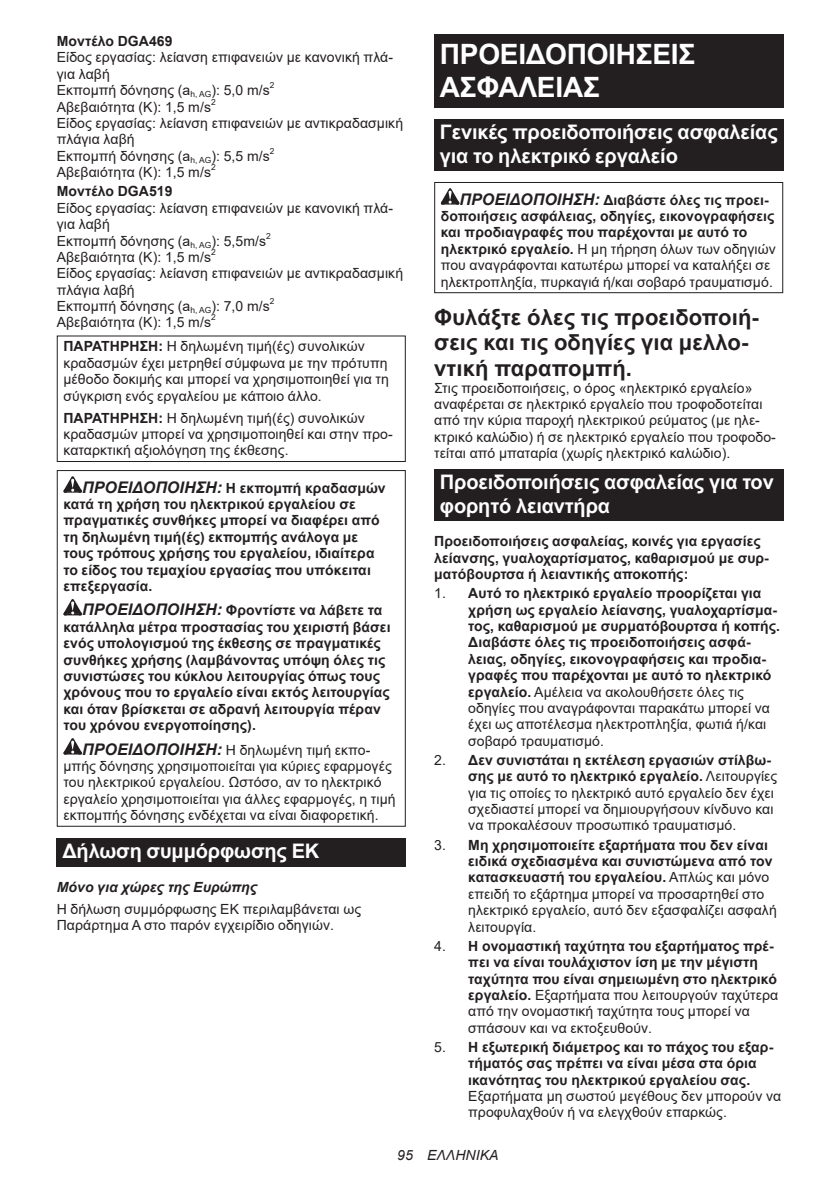
<style>
.page{position:relative;width:840px;height:1191px;background:#fff}
.page>*{position:absolute;margin:0;border:0;box-sizing:border-box;transform-origin:0 0}
.t1{font:700 28px/32.8px "Arial";letter-spacing:-.01em;color:#fff}
.t2{font:700 22px/25.8px "Arial";letter-spacing:.005em;color:#231f20}
.t3{font:700 20px/23.4px "Arial";letter-spacing:-.01em;color:#fff}
.t4{font:14px/16.4px "Arial";letter-spacing:.005em;color:#231f20}
.t5{font:700 14px/16.4px "Arial";letter-spacing:.005em;color:#231f20}
.t6{font:italic 700 14px "Arial";letter-spacing:.005em;color:#231f20}
.t7{font:italic 14px "Arial";letter-spacing:.005em;color:#231f20}
.t8{font:8.4px "Arial";color:#231f20}
.s1{font-weight:700}
.s2{font-style:italic;font-size:16px}
.s3{font-weight:700;font-style:italic;font-size:16px}
.s4{font-weight:400}
</style>
<div class="page">
<div style="left:57px;top:335px;width:348px;height:127px;border:1px solid #231f20"></div>
<svg style="left:63px;top:476px;width:19px;height:16px"></svg>
<svg style="left:63px;top:599px;width:19px;height:16px"></svg>
<svg style="left:63px;top:738px;width:19px;height:16px"></svg>
<div style="left:57px;top:470px;width:348px;height:356px;border:1px solid #231f20"></div>
<div style="left:57px;top:838px;width:348px;height:28px;background:#231f20"></div>
<div style="left:434px;top:34px;width:348px;height:74px;background:#231f20"></div>
<div style="left:434px;top:119px;width:348px;height:52px;background:#231f20"></div>
<svg style="left:440px;top:188px;width:19px;height:17px"></svg>
<div style="left:434px;top:182px;width:348px;height:111px;border:1px solid #231f20"></div>
<div style="left:434px;top:469px;width:348px;height:52px;background:#231f20"></div>
<p class="t5" style="left:57px;top:33px;width:117px">Μοντέλο DGA469</p>
<p class="t4" style="left:57px;top:49px;width:337px">Είδος εργασίας: λείανση επιφανειών με κανονική πλά&shy;για λαβή<br>Εκπομπή δόνησης (a<sub>h,</sub> <sub>AG</sub>): 5,0 m/s</p>
<p class="t8" style="left:270px;top:79px;width:6px">2</p>
<p class="t4" style="left:57px;top:98px;width:156px">Αβεβαιότητα (Κ): 1,5 m/s</p>
<p class="t8" style="left:211px;top:96px;width:6px">2</p>
<p class="t4" style="left:57px;top:115px;width:348px">Είδος εργασίας: λείανση επιφανειών με αντικραδασμική πλάγια λαβή<br>Εκπομπή δόνησης (a<sub>h,</sub> <sub>AG</sub>): 5,5 m/s</p>
<p class="t8" style="left:270px;top:145px;width:6px">2</p>
<p class="t4" style="left:57px;top:164px;width:156px">Αβεβαιότητα (Κ): 1,5 m/s</p>
<p class="t8" style="left:211px;top:161px;width:6px">2</p>
<p class="t5" style="left:57px;top:183px;width:117px">Μοντέλο DGA519</p>
<p class="t4" style="left:57px;top:199px;width:337px">Είδος εργασίας: λείανση επιφανειών με κανονική πλά&shy;για λαβή<br>Εκπομπή δόνησης (a<sub>h,</sub> <sub>AG</sub>): 5,5m/s</p>
<p class="t8" style="left:266px;top:230px;width:6px">2</p>
<p class="t4" style="left:57px;top:249px;width:156px">Αβεβαιότητα (Κ): 1,5 m/s</p>
<p class="t8" style="left:211px;top:246px;width:6px">2</p>
<p class="t4" style="left:57px;top:265px;width:348px">Είδος εργασίας: λείανση επιφανειών με αντικραδασμική πλάγια λαβή<br>Εκπομπή δόνησης (a<sub>h,</sub> <sub>AG</sub>): 7,0 m/s</p>
<p class="t8" style="left:270px;top:295px;width:6px">2</p>
<p class="t4" style="left:57px;top:314px;width:156px">Αβεβαιότητα (Κ): 1,5 m/s</p>
<p class="t8" style="left:211px;top:312px;width:6px">2</p>
<p class="t4" style="left:63px;top:338px;width:327px"><span class="s1">ΠΑΡΑΤΗΡΗΣΗ:</span> Η δηλωμένη τιμή(ές) συνολικών κραδασμών έχει μετρηθεί σύμφωνα με την πρότυπη μέθοδο δοκιμής και μπορεί να χρησιμοποιηθεί για τη σύγκριση ενός εργαλείου με κάποιο άλλο.</p>
<p class="t4" style="left:63px;top:409px;width:330px"><span class="s1">ΠΑΡΑΤΗΡΗΣΗ:</span> Η δηλωμένη τιμή(ές) συνολικών κραδασμών μπορεί να χρησιμοποιηθεί και στην προ&shy;καταρκτική αξιολόγηση της έκθεσης.</p>
<p class="t5" style="left:63px;top:480px;width:323px;text-indent:19px"><span class="s2">ΠΡΟΕΙΔΟΠΟΙΗΣΗ:</span> Η εκπομπή κραδασμών κατά τη χρήση του ηλεκτρικού εργαλείου σε πραγματικές συνθήκες μπορεί να διαφέρει από τη δηλωμένη τιμή(ές) εκπομπής ανάλογα με τους τρόπους χρήσης του εργαλείου, ιδιαίτερα το είδος του τεμαχίου εργασίας που υπόκειται επεξεργασία.</p>
<p class="t5" style="left:63px;top:602px;width:328px;text-indent:19px"><span class="s2">ΠΡΟΕΙΔΟΠΟΙΗΣΗ:</span> Φροντίστε να λάβετε τα κατάλληλα μέτρα προστασίας του χειριστή βάσει ενός υπολογισμού της έκθεσης σε πραγματικές συνθήκες χρήσης (λαμβάνοντας υπόψη όλες τις συνιστώσες του κύκλου λειτουργίας όπως τους χρόνους που το εργαλείο είναι εκτός λειτουργίας και όταν βρίσκεται σε αδρανή λειτουργία πέραν του χρόνου ενεργοποίησης).</p>
<p class="t4" style="left:63px;top:741px;width:333px;text-indent:19px"><span class="s3">ΠΡΟΕΙΔΟΠΟΙΗΣΗ:</span> Η δηλωμένη τιμή εκπο&shy;μπής δόνησης χρησιμοποιείται για κύριες εφαρμογές του ηλεκτρικού εργαλείου. Ωστόσο, αν το ηλεκτρικό εργαλείο χρησιμοποιείται για άλλες εφαρμογές, η τιμή εκπομπής δόνησης ενδέχεται να είναι διαφορετική.</p>
<h3 class="t3" style="left:62px;top:839px;width:258px">Δήλωση συμμόρφωσης ΕΚ</h3>
<p class="t6" style="left:57px;top:877px;width:202px">Μόνο για χώρες της Ευρώπης</p>
<p class="t4" style="left:57px;top:900px;width:306px">Η δήλωση συμμόρφωσης ΕΚ περιλαμβάνεται ως<br>Παράρτημα A στο παρόν εγχειρίδιο οδηγιών.</p>
<h1 class="t1" style="left:439px;top:38px;width:257px">ΠΡΟΕΙΔΟΠΟΙΗΣΕΙΣ<br>ΑΣΦΑΛΕΙΑΣ</h1>
<h3 class="t3" style="left:439px;top:121px;width:339px">Γενικές προειδοποιήσεις ασφαλείας για το ηλεκτρικό εργαλείο</h3>
<p class="t5" style="left:440px;top:192px;width:336px;text-indent:19px"><span class="s2">ΠΡΟΕΙΔΟΠΟΙΗΣΗ:</span> Διαβάστε όλες τις προει&shy;δοποιήσεις ασφάλειας, οδηγίες, εικονογραφήσεις και προδιαγραφές που παρέχονται με αυτό το ηλεκτρικό εργαλείο. <span class="s4">Η μη τήρηση όλων των οδηγιών που αναγράφονται κατωτέρω μπορεί να καταλήξει σε ηλεκτροπληξία, πυρκαγιά ή/και σοβαρό τραυματισμό.</span></p>
<h2 class="t2" style="left:434px;top:304px;width:326px">Φυλάξτε όλες τις προειδοποιή&shy;σεις και τις οδηγίες για μελλο&shy;ντική παραπομπή.</h2>
<p class="t4" style="left:434px;top:379px;width:343px">Στις προειδοποιήσεις, ο όρος «ηλεκτρικό εργαλείο» αναφέρεται σε ηλεκτρικό εργαλείο που τροφοδοτείται από την κύρια παροχή ηλεκτρικού ρεύματος (με ηλε&shy;κτρικό καλώδιο) ή σε ηλεκτρικό εργαλείο που τροφοδο&shy;τείται από μπαταρία (χωρίς ηλεκτρικό καλώδιο).</p>
<h3 class="t3" style="left:439px;top:471px;width:335px">Προειδοποιήσεις ασφαλείας για τον φορητό λειαντήρα</h3>
<p class="t5" style="left:434px;top:533px;width:336px">Προειδοποιήσεις ασφαλείας, κοινές για εργασίες λείανσης, γυαλοχαρτίσματος, καθαρισμού με συρ&shy;ματόβουρτσα ή λειαντικής αποκοπής:</p>
<p class="t5" style="left:468px;top:585px;width:313px;text-indent:-34px"><span class="s4">1.</span> Αυτό το ηλεκτρικό εργαλείο προορίζεται για χρήση ως εργαλείο λείανσης, γυαλοχαρτίσμα&shy;τος, καθαρισμού με συρματόβουρτσα ή κοπής.<br>Διαβάστε όλες τις προειδοποιήσεις ασφά&shy;λειας, οδηγίες, εικονογραφήσεις και προδια&shy;γραφές που παρέχονται με αυτό το ηλεκτρικό εργαλείο. <span class="s4">Αμέλεια να ακολουθήσετε όλες τις οδηγίες που αναγράφονται παρακάτω μπορεί να έχει ως αποτέλεσμα ηλεκτροπληξία, φωτιά ή/και σοβαρό τραυματισμό.</span></p>
<p class="t4" style="left:468px;top:751px;width:310px;text-indent:-34px">2. <span class="s1">Δεν συνιστάται η εκτέλεση εργασιών στίλβω&shy;σης με αυτό το ηλεκτρικό εργαλείο.</span> Λειτουργίες για τις οποίες το ηλεκτρικό αυτό εργαλείο δεν έχει σχεδιαστεί μπορεί να δημιουργήσουν κίνδυνο και να προκαλέσουν προσωπικό τραυματισμό.</p>
<p class="t4" style="left:468px;top:836px;width:310px;text-indent:-34px">3. <span class="s1">Μη χρησιμοποιείτε εξαρτήματα που δεν είναι ειδικά σχεδιασμένα και συνιστώμενα από τον κατασκευαστή του εργαλείου.</span> Απλώς και μόνο επειδή το εξάρτημα μπορεί να προσαρτηθεί στο ηλεκτρικό εργαλείο, αυτό δεν εξασφαλίζει ασφαλή λειτουργία.</p>
<p class="t5" style="left:468px;top:937px;width:311px;text-indent:-34px"><span class="s4">4.</span> Η ονομαστική ταχύτητα του εξαρτήματος πρέ&shy;πει να είναι τουλάχιστον ίση με την μέγιστη ταχύτητα που είναι σημειωμένη στο ηλεκτρικό εργαλείο. <span class="s4">Εξαρτήματα που λειτουργούν ταχύτερα από την ονομαστική ταχύτητα τους μπορεί να σπάσουν και να εκτοξευθούν.</span></p>
<p class="t5" style="left:468px;top:1039px;width:306px;text-indent:-34px"><span class="s4">5.</span> Η εξωτερική διάμετρος και το πάχος του εξαρ&shy;τήματός σας πρέπει να είναι μέσα στα όρια ικανότητας του ηλεκτρικού εργαλείου σας.</p>
<p class="t4" style="left:468px;top:1087px;width:314px">Εξαρτήματα μη σωστού μεγέθους δεν μπορούν να προφυλαχθούν ή να ελεγχθούν επαρκώς.</p>
<p class="t7" style="left:397px;top:1146px;width:103px">95 ΕΛΛΗΝΙΚΑ</p>
</div>
